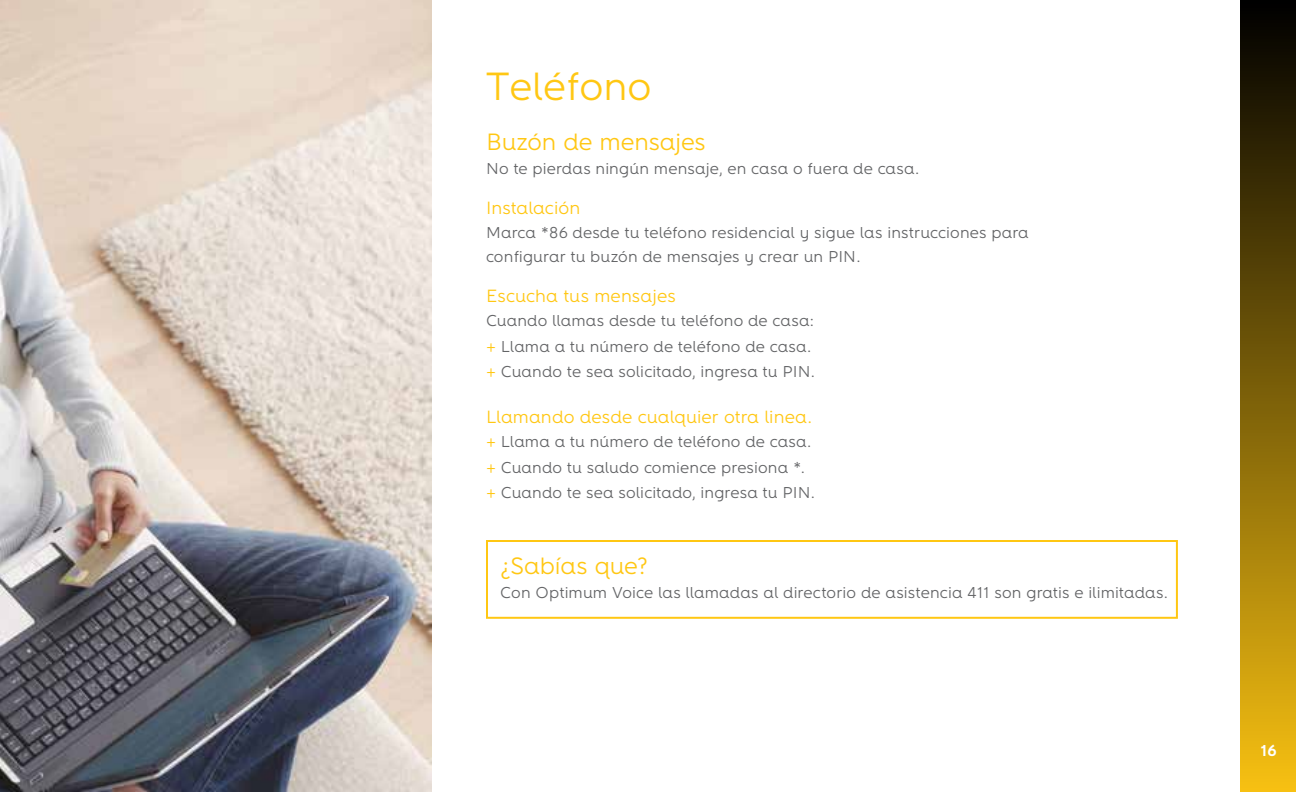
<style>
.page{position:relative;width:1296px;height:792px;background:#fff}
.page>*{position:absolute;margin:0;border:0;box-sizing:border-box;transform-origin:0 0}
.t1{font:40px "Altice";color:#ffc713}
.t2{font:24px "Altice";letter-spacing:-.005em;color:#ffc713}
.t3{font:18px "Altice";letter-spacing:.005em;color:#ffc713}
.t4{font:16px/25.6px "Altice";letter-spacing:.01em;color:#636466}
.t5{font:700 16px "Altice";color:#fff}
.s1{color:#ffc713}
</style>
<div class="page">
<div style="left:1241px;top:0;width:55px;height:792px;background:linear-gradient(to bottom,#000,#f7c012)"></div>
<div style="left:486px;top:540px;width:692px;height:79px;border:2px solid #ffc713"></div>
<img style="left:0;top:0;width:432px;height:792px">
<h1 class="t1" style="left:486px;top:63px;width:167px">Teléfono</h1>
<h2 class="t2" style="left:486px;top:128px;width:221px">Buzón de mensajes</h2>
<p class="t4" style="left:486px;top:156px;width:435px">No te pierdas ningún mensaje, en casa o fuera de casa.</p>
<p class="t3" style="left:486px;top:197px;width:96px">Instalación</p>
<p class="t4" style="left:486px;top:220px;width:544px;line-height:24px">Marca *86 desde tu teléfono residencial y sigue las instrucciones para configurar tu buzón de mensajes y crear un PIN.</p>
<p class="t3" style="left:486px;top:285px;width:191px">Escucha tus mensajes</p>
<p class="t4" style="left:486px;top:308px;width:331px">Cuando llamas desde tu teléfono de casa: <span class="s1">+</span> Llama a tu número de teléfono de casa. <span class="s1">+</span> Cuando te sea solicitado, ingresa tu PIN.</p>
<p class="t3" style="left:486px;top:406px;width:328px">Llamando desde cualquier otra linea.</p>
<p class="t4" style="left:486px;top:429px;width:331px"><span class="s1">+</span> Llama a tu número de teléfono de casa. <span class="s1">+</span> Cuando tu saludo comience presiona *. <span class="s1">+</span> Cuando te sea solicitado, ingresa tu PIN.</p>
<h2 class="t2" style="left:500px;top:552px;width:149px">¿Sabías que?</h2>
<p class="t4" style="left:500px;top:580px;width:669px">Con Optimum Voice las llamadas al directorio de asistencia 411 son gratis e ilimitadas.</p>
<p class="t5" style="left:1261px;top:741px;width:17px">16</p>
</div>
